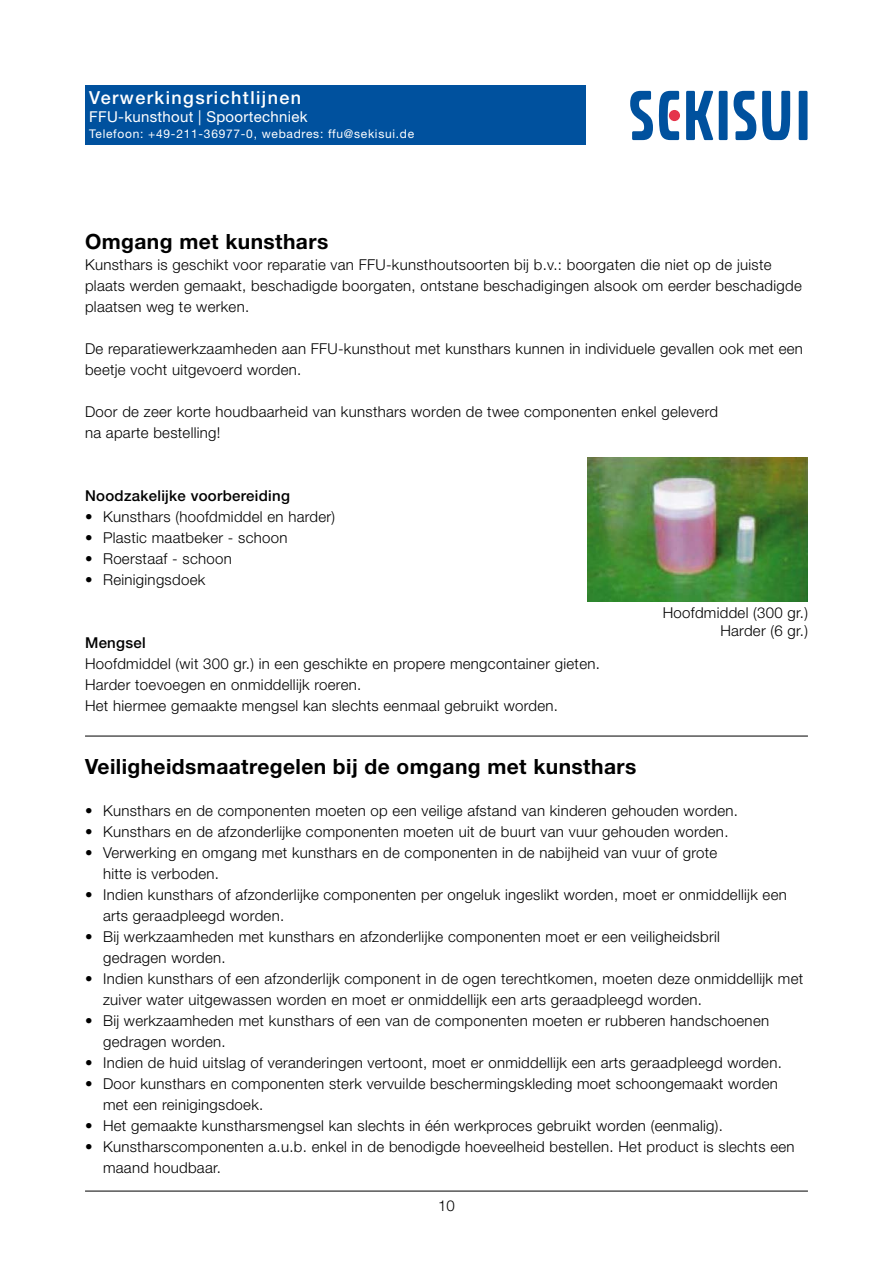
<style>
.page{position:relative;width:893px;height:1263px;background:#fff}
.page>*{position:absolute;margin:0;border:0;box-sizing:border-box;transform-origin:0 0}
.t1{font:700 21px "Helvetica Neue LT Std";letter-spacing:.02em;color:#000}
.t2{font:500 18px "Helvetica Neue LT Std";letter-spacing:.08em;color:#fff}
.t3{font:300 15px/21px "Helvetica Neue LT Std";letter-spacing:.02em;color:#000}
.t4{font:500 15px "Helvetica Neue LT Std";letter-spacing:.02em;color:#000}
.t5{font:15px "Helvetica Neue LT Std";letter-spacing:.02em;color:#fff}
.t6{font:12px "Helvetica Neue LT Std";letter-spacing:.06em;color:#fff}
</style>
<div class="page">
<div style="left:719px;top:91px;width:9px;height:49px;background:#00519e"></div>
<div style="left:799px;top:91px;width:8px;height:49px;background:#00519e"></div>
<svg style="left:630px;top:91px;width:23px;height:49px"></svg>
<svg style="left:734px;top:91px;width:22px;height:49px"></svg>
<svg style="left:762px;top:91px;width:28px;height:49px"></svg>
<svg style="left:686px;top:91px;width:27px;height:49px"></svg>
<svg style="left:659px;top:91px;width:20px;height:49px"></svg>
<div style="left:669px;top:110px;width:11px;height:11px;background:#e5344b;border-radius:50%"></div>
<div style="left:85px;top:85px;width:500px;height:60px;background:#00519e"></div>
<img style="left:587px;top:457px;width:221px;height:145px">
<hr style="left:85px;top:1191px;width:723px;height:1px;background:#000">
<hr style="left:85px;top:736px;width:723px;height:1px;background:#000">
<p class="t2" style="left:89px;top:87px;width:213px">Verwerkingsrichtlijnen</p>
<p class="t5" style="left:89px;top:108px;width:220px">FFU-kunsthout | Spoortechniek</p>
<p class="t6" style="left:89px;top:127px;width:326px">Telefoon: +49-211-36977-0, webadres: ffu@sekisui.de</p>
<h1 class="t1" style="left:85px;top:228px;width:245px">Omgang met kunsthars</h1>
<p class="t3" style="left:85px;top:254px;width:718px">Kunsthars is geschikt voor reparatie van FFU-kunsthoutsoorten bij b.v.: boorgaten die niet op de juiste plaats werden gemaakt, beschadigde boorgaten, ontstane beschadigingen alsook om eerder beschadigde plaatsen weg te werken.</p>
<p class="t3" style="left:85px;top:338px;width:719px">De reparatiewerkzaamheden aan FFU-kunsthout met kunsthars kunnen in individuele gevallen ook met een beetje vocht uitgevoerd worden.</p>
<p class="t3" style="left:85px;top:401px;width:634px">Door de zeer korte houdbaarheid van kunsthars worden de twee componenten enkel geleverd na aparte bestelling!</p>
<p class="t4" style="left:85px;top:487px;width:206px">Noodzakelijke voorbereiding</p>
<p class="t3" style="left:85px;top:506px;width:252px">• Kunsthars (hoofdmiddel en harder)</p>
<p class="t3" style="left:85px;top:527px;width:204px">• Plastic maatbeker - schoon</p>
<p class="t3" style="left:85px;top:548px;width:148px">• Roerstaaf - schoon</p>
<p class="t3" style="left:85px;top:569px;width:122px">• Reinigingsdoek</p>
<p class="t4" style="left:85px;top:634px;width:62px">Mengsel</p>
<p class="t3" style="left:85px;top:653px;width:516px">Hoofdmiddel (wit 300 gr.) in een geschikte en propere mengcontainer gieten.<br>Harder toevoegen en onmiddellijk roeren.<br>Het hiermee gemaakte mengsel kan slechts eenmaal gebruikt worden.</p>
<p class="t3" style="left:663px;top:603px;width:147px;line-height:18px;text-align:right">Hoofdmiddel (300 gr.)<br>Harder (6 gr.)</p>
<h1 class="t1" style="left:85px;top:753px;width:553px">Veiligheidsmaatregelen bij de omgang met kunsthars</h1>
<p class="t3" style="left:85px;top:800px;width:654px">• Kunsthars en de componenten moeten op een veilige afstand van kinderen gehouden worden.</p>
<p class="t3" style="left:85px;top:821px;width:645px">• Kunsthars en de afzonderlijke componenten moeten uit de buurt van vuur gehouden worden.</p>
<p class="t3" style="left:103px;top:842px;width:616px;text-indent:-18px">• Verwerking en omgang met kunsthars en de componenten in de nabijheid van vuur of grote hitte is verboden.</p>
<p class="t3" style="left:103px;top:884px;width:685px;text-indent:-18px">• Indien kunsthars of afzonderlijke componenten per ongeluk ingeslikt worden, moet er onmiddellijk een arts geraadpleegd worden.</p>
<p class="t3" style="left:103px;top:926px;width:618px;text-indent:-18px">• Bij werkzaamheden met kunsthars en afzonderlijke componenten moet er een veiligheidsbril gedragen worden.</p>
<p class="t3" style="left:103px;top:968px;width:702px;text-indent:-18px">• Indien kunsthars of een afzonderlijk component in de ogen terechtkomen, moeten deze onmiddellijk met zuiver water uitgewassen worden en moet er onmiddellijk een arts geraadpleegd worden.</p>
<p class="t3" style="left:103px;top:1010px;width:668px;text-indent:-18px">• Bij werkzaamheden met kunsthars of een van de componenten moeten er rubberen handschoenen gedragen worden.</p>
<p class="t3" style="left:85px;top:1052px;width:698px">• Indien de huid uitslag of veranderingen vertoont, moet er onmiddellijk een arts geraadpleegd worden.</p>
<p class="t3" style="left:103px;top:1073px;width:676px;text-indent:-18px">• Door kunsthars en componenten sterk vervuilde beschermingskleding moet schoongemaakt worden met een reinigingsdoek.</p>
<p class="t3" style="left:85px;top:1115px;width:639px">• Het gemaakte kunstharsmengsel kan slechts in één werkproces gebruikt worden (eenmalig).</p>
<p class="t3" style="left:103px;top:1136px;width:693px;text-indent:-18px">• Kunstharscomponenten a.u.b. enkel in de benodigde hoeveelheid bestellen. Het product is slechts een maand houdbaar.</p>
<p class="t3" style="left:438px;top:1195px;width:18px">10</p>
</div>
